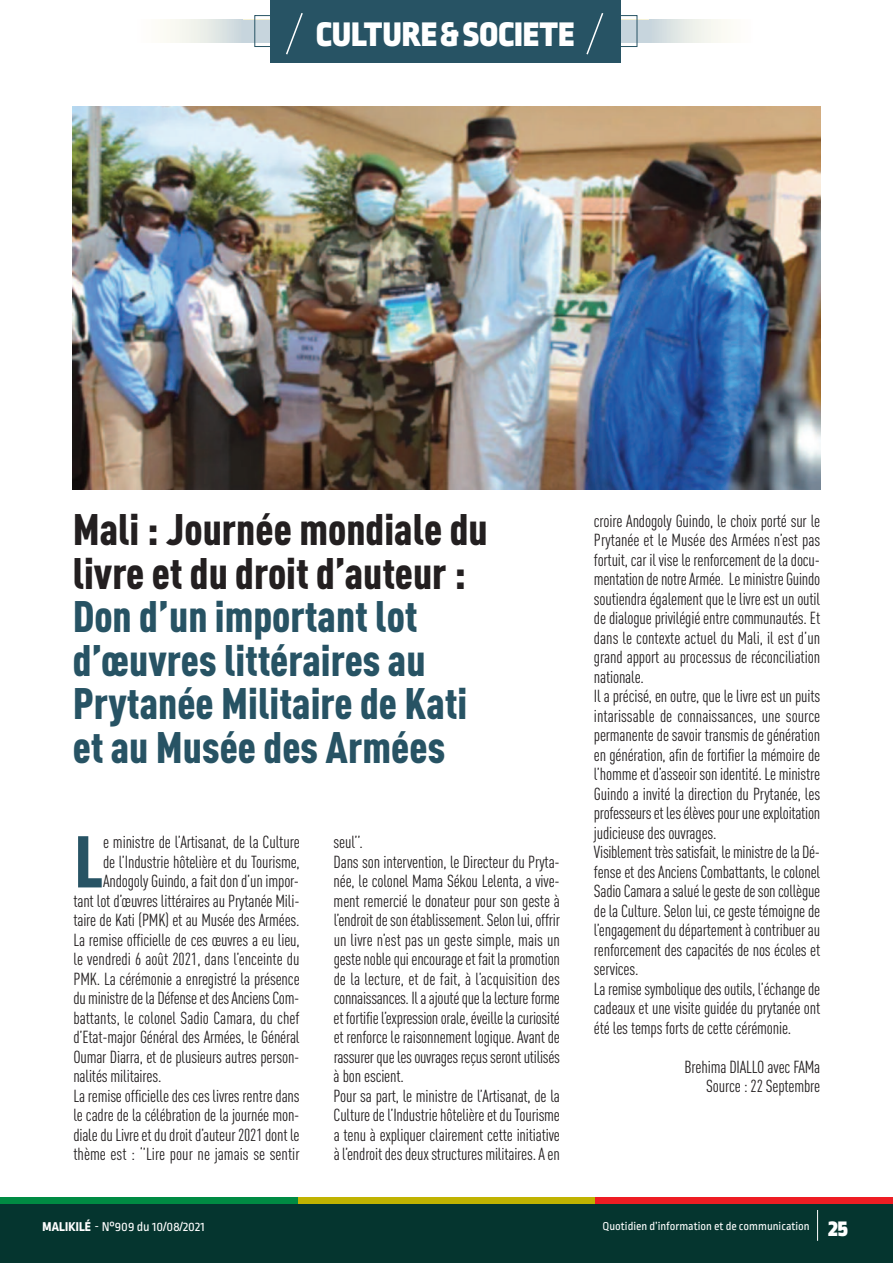
<style>
.page{position:relative;width:893px;height:1263px;background:#fff}
.page>*{position:absolute;margin:0;border:0;box-sizing:border-box;transform-origin:0 0}
.t1{font:900 condensed 72px "DIN Pro";color:#275364}
.t2{font:900 condensed 43.5px/43.5px "DIN Pro";color:#275364}
.t3{font:900 condensed 43.5px/43.5px "DIN Pro";color:#231f20}
.t4{font:900 36px "Ropa Sans Pro";letter-spacing:.01em;color:#fff}
.t5{font:condensed 17.25px/19.5px "DIN Pro";letter-spacing:-.01em;color:#231f20}
.t6{font:13.5px "Ropa Sans Pro";color:#fff}
.t7{font:12px "Ropa Sans Pro";color:#fff}
.s1{font-weight:800}
.s2{font-weight:900;font-size:24px}
</style>
<div class="page">
<div style="left:0;top:1203px;width:893px;height:60px;background:#05352f"></div>
<div style="left:0;top:1197px;width:298px;height:6px;background:#008b43"></div>
<div style="left:298px;top:1197px;width:297px;height:6px;background:#c0b301"></div>
<div style="left:595px;top:1197px;width:298px;height:6px;background:#ee1d23"></div>
<hr style="left:817px;top:1210px;width:1px;height:31px;background:#fff">
<div style="left:137px;top:19px;width:147px;height:23px;background:#fefdfa"></div>
<div style="left:606px;top:19px;width:147px;height:23px;background:#fefdfa"></div>
<div style="left:242px;top:20px;width:407px;height:22px;background:#c7d5dd"></div>
<div style="left:270px;top:0;width:351px;height:62px;background:#275364"></div>
<svg style="left:286px;top:13px;width:17px;height:42px"></svg>
<svg style="left:586px;top:13px;width:18px;height:42px"></svg>
<div style="left:159px;top:20px;width:83px;height:22px;background:linear-gradient(to right,#fffff6,#d0dbdd)"></div>
<div style="left:649px;top:20px;width:84px;height:22px;background:linear-gradient(to right,#cdd9dd,#fffff6)"></div>
<img style="left:73px;top:106px;width:748px;height:383px">
<h3 class="t4" style="left:373px;top:23px;width:144px">POLITIQUE</h3>
<h3 class="t4" style="left:316px;top:23px;width:260px">CULTURE&amp;SOCIETE</h3>
<h2 class="t3" style="left:73px;top:512px;width:417px">Mali : Journée mondiale du livre et du droit d’auteur :</h2>
<h2 class="t2" style="left:73px;top:599px;width:396px">Don d’un important lot d’œuvres littéraires au<br>Prytanée Militaire de Kati et au Musée des Armées</h2>
<h1 class="t1" style="left:74px;top:836px;width:31px">L</h1>
<p class="t5" style="left:103px;top:834px;width:198px">e ministre de l’Artisanat, de la Culture</p>
<p class="t5" style="left:103px;top:854px;width:198px">de l’Industrie hôtelière et du Tourisme,</p>
<p class="t5" style="left:103px;top:873px;width:197px">Andogoly Guindo, a fait don d’un impor-</p>
<p class="t5" style="left:73px;top:893px;width:228px">tant lot d’œuvres littéraires au Prytanée Mili-</p>
<p class="t5" style="left:73px;top:912px;width:228px">taire de Kati (PMK) et au Musée des Armées.</p>
<p class="t5" style="left:73px;top:932px;width:228px">La remise officielle de ces œuvres a eu lieu,</p>
<p class="t5" style="left:73px;top:951px;width:228px">le vendredi 6 août 2021, dans l’enceinte du</p>
<p class="t5" style="left:73px;top:971px;width:228px">PMK. La cérémonie a enregistré la présence</p>
<p class="t5" style="left:73px;top:990px;width:228px">duministredela DéfenseetdesAnciensCom-</p>
<p class="t5" style="left:73px;top:1010px;width:228px">battants, le colonel Sadio Camara, du chef</p>
<p class="t5" style="left:73px;top:1029px;width:228px">d’Etat-major Général des Armées, le Général</p>
<p class="t5" style="left:73px;top:1049px;width:228px">Oumar Diarra, et de plusieurs autres person-</p>
<p class="t5" style="left:73px;top:1068px;width:90px">nalités militaires.</p>
<p class="t5" style="left:73px;top:1088px;width:228px">La remise officielle des ces livres rentre dans</p>
<p class="t5" style="left:73px;top:1107px;width:228px">le cadre de la célébration de la journée mon-</p>
<p class="t5" style="left:73px;top:1127px;width:228px">diale du Livre et du droit d’auteur 2021 dont le</p>
<p class="t5" style="left:73px;top:1146px;width:228px">thème est : ‘’Lire pour ne jamais se sentir</p>
<p class="t5" style="left:334px;top:834px;width:228px">seul’’.<br>Dans son intervention, le Directeur du Pryta&shy;née, le colonel Mama Sékou Lelenta, a vive&shy;ment remercié le donateur pour son geste à l’endroitdesonétablissement.Selonlui,offrir un livre n’est pas un geste simple, mais un gestenoblequiencourageet fait lapromotion de la lecture, et de fait, à l’acquisition des connaissances. Ilaajoutéquelalectureforme et fortifiel’expressionorale,éveillelacuriosité et renforce le raisonnement logique. Avant de rassurerquelesouvragesreçusserontutilisés à bon escient.<br>Pour sa part, le ministre de l’Artisanat, de la Culturedel’IndustriehôtelièreetduTourisme a tenu à expliquer clairement cette initiative àl’endroitdesdeuxstructures militaires.Aen</p>
<p class="t5" style="left:594px;top:512px;width:228px">croire Andogoly Guindo, le choix porté sur le Prytanée et le Musée des Armées n’est pas fortuit, car il vise le renforcement de la docu&shy;mentationdenotreArmée. Leministre Guindo soutiendra également que le livre est un outil de dialogue privilégié entre communautés. Et dans le contexte actuel du Mali, il est d’un grand apport au processus de réconciliation nationale.<br>Il a précisé, en outre, que le livre est un puits intarissable de connaissances, une source permanente de savoir transmis de génération en génération, afin de fortifier la mémoire de l’homme et d’asseoir son identité. Le ministre Guindo a invité la direction du Prytanée, les professeurset lesélèvespouruneexploitation judicieuse des ouvrages.<br>Visiblement trèssatisfait, leministredela Dé&shy;fense et des Anciens Combattants, le colonel SadioCamaraasaluélegestedesoncollègue de la Culture. Selon lui, ce geste témoigne de l’engagement du département à contribuer au renforcement des capacités de nos écoles et services.<br>Laremisesymboliquedesoutils, l’échangede cadeaux et une visite guidée du prytanée ont été les temps forts de cette cérémonie.</p>
<p class="t5" style="left:685px;top:1058px;width:137px;text-align:right">Brehima DIALLO avec FAMa<br>Source : 22 Septembre</p>
<p class="t6" style="left:43px;top:1222px;width:164px"><span class="s1">MALIKILé</span> - N°909 du 10/08/2021</p>
<p class="t7" style="left:603px;top:1222px;width:247px">Quotidien d’information et de communication <span class="s2">25</span></p>
</div>
